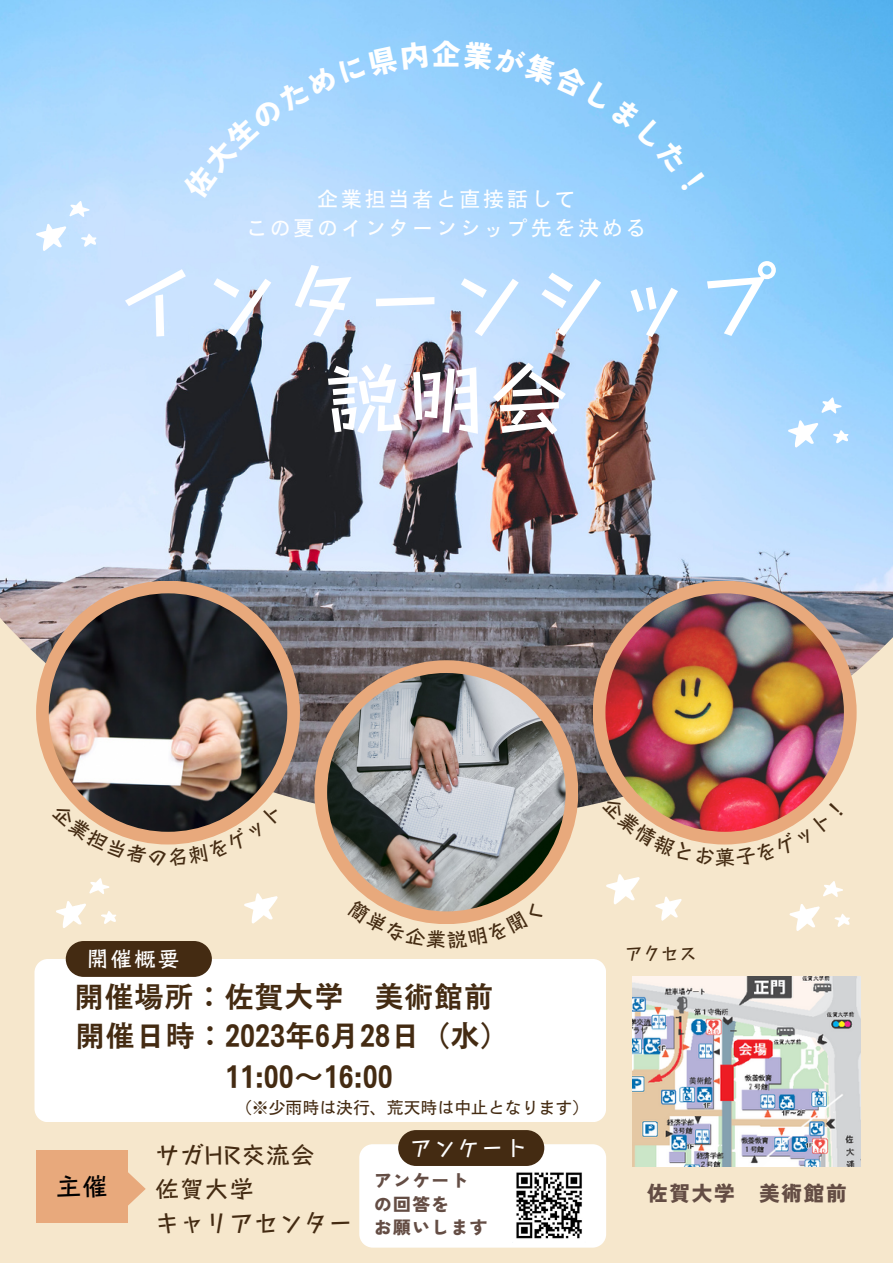
<style>
.page{position:relative;width:893px;height:1264px;background:#fff}
.page>*{position:absolute;margin:0;border:0;box-sizing:border-box;transform-origin:0 0}
.t1{font:82.5px/97.8px "Canva Stick Std B";color:#fff;text-align:center}
.t2{font:30px "Motoya Gothic Std W5";color:#442b12}
.t3{font:900 28.8px "Zen Kaku Gothic New";color:#fff}
.t4{font:26.25px "Canva Stick Std B";color:#000}
.t5{font:24.75px "Canva Stick Std B";color:#442b12}
.t6{font:22.35px "Canva Stick Std B";letter-spacing:.065em;color:#fff}
.t7{font:21px "Motoya Gothic Std W3";letter-spacing:.13em;color:#fff}
.t8{font:21px "Canva Stick Std B";color:#442b12}
.t9{font:900 20.7px "Zen Kaku Gothic New";letter-spacing:.085em;color:#644d44}
.t10{font:18px "Canva Stick Std B";color:#442b12}
.t11{font:900 17.7px "Zen Kaku Gothic New";letter-spacing:.085em;color:#644d44}
.t12{font:16.8px "Motoya Gothic Std W3";color:#442b12}
</style>
<div class="page">
<div style="left:0;top:0;width:892px;height:1262px;background:#f6e7cc"></div>
<img style="left:0;top:0;width:892px;height:819px">
<svg style="left:788px;top:397px;width:60px;height:51px"></svg>
<svg style="left:36px;top:201px;width:61px;height:50px"></svg>
<div style="left:34px;top:958px;width:571px;height:163px;background:#fff"></div>
<div style="left:66px;top:941px;width:146px;height:35px;background:#442b12"></div>
<div style="left:36px;top:580px;width:264px;height:264px;background:#e8a97c;border-radius:50%"></div>
<img style="left:49px;top:593px;width:238px;height:238px;border-radius:50%">
<div style="left:314px;top:660px;width:264px;height:264px;background:#e8a97c;border-radius:50%"></div>
<img style="left:327px;top:673px;width:238px;height:238px;border-radius:50%">
<div style="left:592px;top:580px;width:264px;height:264px;background:#e8a97c;border-radius:50%"></div>
<img style="left:605px;top:593px;width:238px;height:238px;border-radius:50%">
<div style="left:36px;top:1150px;width:92px;height:72px;background:#e8a97c"></div>
<svg style="left:128px;top:1172px;width:18px;height:34px"></svg>
<svg style="left:56px;top:878px;width:60px;height:50px"></svg>
<svg style="left:789px;top:881px;width:61px;height:50px"></svg>
<svg style="left:244px;top:893px;width:34px;height:30px"></svg>
<svg style="left:359px;top:1130px;width:247px;height:117px"></svg>
<img style="left:632px;top:976px;width:228px;height:190px">
<img style="left:512px;top:1169px;width:73px;height:73px">
<svg style="left:601px;top:795px;width:113px;height:125px"></svg>
<svg style="left:735px;top:802px;width:108px;height:42px"></svg>
<svg style="left:181px;top:41px;width:247px;height:160px"></svg>
<svg style="left:464px;top:41px;width:241px;height:150px"></svg>
<svg style="left:51px;top:802px;width:232px;height:43px"></svg>
<svg style="left:368px;top:898px;width:157px;height:26px"></svg>
<p class="t3" style="left:432px;top:32px;width:30px">企</p>
<p class="t7" style="left:317px;top:188px;width:259px">企業担当者と直接話して</p>
<p class="t7" style="left:246px;top:217px;width:402px">この夏のインターンシップ先を決める</p>
<p class="t1" style="left:116px;top:251px;width:661px">インターンシップ説明会</p>
<p class="t6" style="left:86px;top:947px;width:95px">開催概要</p>
<p class="t2" style="left:74px;top:981px;width:421px">開催場所：佐賀大学 美術館前</p>
<p class="t2" style="left:75px;top:1020px;width:436px">開催日時：2023年6月 28日（水）</p>
<p class="t2" style="left:225px;top:1061px;width:169px">11:00～16:00</p>
<p class="t12" style="left:235px;top:1098px;width:356px">（※少雨時は決行、荒天時は中止となります）</p>
<p class="t8" style="left:714px;top:847px;width:22px">菓</p>
<p class="t10" style="left:624px;top:944px;width:73px">アクセス</p>
<p class="t6" style="left:410px;top:1136px;width:119px">アンケート</p>
<p class="t11" style="left:374px;top:1166px;width:96px">アンケート</p>
<p class="t11" style="left:374px;top:1190px;width:76px">の回答を</p>
<p class="t11" style="left:374px;top:1213px;width:115px">お願いします</p>
<p class="t5" style="left:155px;top:1142px;width:162px">サガHR交流会</p>
<p class="t5" style="left:155px;top:1176px;width:100px">佐賀大学</p>
<p class="t5" style="left:155px;top:1209px;width:199px">キャリアセンター</p>
<p class="t4" style="left:56px;top:1172px;width:54px">主催</p>
<p class="t9" style="left:647px;top:1177px;width:201px">佐賀大学 美術館前</p>
</div>
